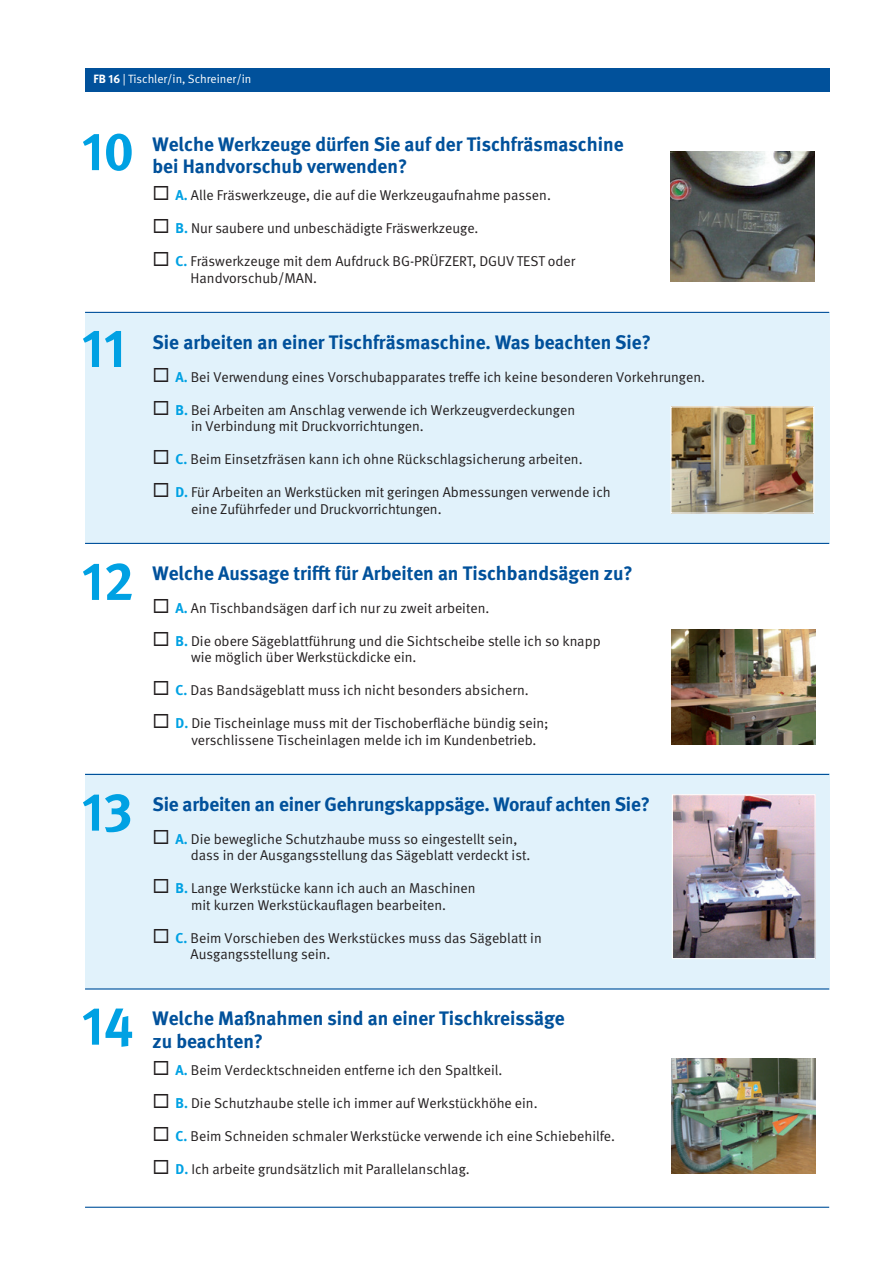
<style>
.page{position:relative;width:893px;height:1263px;background:#fff}
.page>*{position:absolute;margin:0;border:0;box-sizing:border-box;transform-origin:0 0}
.t1{font:700 54px "DGUV Meta";color:#00a1e3}
.t2{font:700 19.5px/22.5px "DGUV Meta";color:#01519b}
.t3{font:14.25px/16.5px "DGUV Meta";color:#231f20}
.t4{font:12px "DGUV Meta";color:#fff}
.s1{font-weight:700}
.s2{font-weight:700;color:#00a1e3}
</style>
<div class="page">
<div style="left:85px;top:313px;width:744px;height:231px;background:#e1f2fb"></div>
<div style="left:85px;top:773px;width:744px;height:216px;background:#e1f2fb"></div>
<hr style="left:85px;top:312px;width:744px;height:1px;background:#01519b">
<hr style="left:85px;top:543px;width:744px;height:1px;background:#01519b">
<hr style="left:85px;top:774px;width:744px;height:1px;background:#01519b">
<hr style="left:85px;top:988px;width:744px;height:1px;background:#01519b">
<img style="left:672px;top:408px;width:140px;height:104px">
<div style="left:670px;top:406px;width:144px;height:108px;border:1px solid #fff"></div>
<img style="left:671px;top:151px;width:144px;height:131px">
<img style="left:674px;top:796px;width:140px;height:161px">
<div style="left:672px;top:794px;width:144px;height:165px;border:1px solid #fff"></div>
<img style="left:672px;top:1059px;width:144px;height:114px">
<img style="left:672px;top:630px;width:144px;height:114px">
<div style="left:85px;top:68px;width:744px;height:23px;background:#01519b"></div>
<hr style="left:85px;top:1207px;width:744px;height:1px;background:#01519b">
<p class="t4" style="left:94px;top:72px;width:159px"><span class="s1">FB 16</span> | Tischler/in, Schreiner/in</p>
<h1 class="t1" style="left:82px;top:119px;width:54px">10</h1>
<h2 class="t2" style="left:153px;top:133px;width:472px">Welche Werkzeuge dürfen Sie auf der Tischfräsmaschine bei Handvorschub verwenden?</h2>
<p class="t3" style="left:153px;top:187px;width:400px">◻ <span class="s2">A.</span> Alle Fräswerkzeuge, die auf die Werkzeugaufnahme passen.</p>
<p class="t3" style="left:153px;top:220px;width:327px">◻ <span class="s2">B.</span> Nur saubere und unbeschädigte Fräswerkzeuge.</p>
<p class="t3" style="left:191px;top:253px;width:386px;text-indent:-38px">◻ <span class="s2">C.</span> Fräswerkzeuge mit dem Aufdruck BG-PRÜFZERT, DGUV TEST oder<br>Handvorschub/MAN.</p>
<h1 class="t1" style="left:82px;top:316px;width:46px">11</h1>
<h2 class="t2" style="left:153px;top:331px;width:500px">Sie arbeiten an einer Tischfräsmaschine. Was beachten Sie?</h2>
<p class="t3" style="left:153px;top:369px;width:554px">◻ <span class="s2">A.</span> Bei Verwendung eines Vorschubapparates treffe ich keine besonderen Vorkehrungen.</p>
<p class="t3" style="left:191px;top:402px;width:386px;text-indent:-38px">◻ <span class="s2">B.</span> Bei Arbeiten am Anschlag verwende ich Werkzeugverdeckungen in Verbindung mit Druckvorrichtungen.</p>
<p class="t3" style="left:153px;top:451px;width:432px">◻ <span class="s2">C.</span> Beim Einsetzfräsen kann ich ohne Rückschlagsicherung arbeiten.</p>
<p class="t3" style="left:191px;top:484px;width:421px;text-indent:-39px">◻ <span class="s2">D.</span> Für Arbeiten an Werkstücken mit geringen Abmessungen verwende ich eine Zuführfeder und Druckvorrichtungen.</p>
<h1 class="t1" style="left:82px;top:549px;width:54px">12</h1>
<h2 class="t2" style="left:153px;top:562px;width:482px">Welche Aussage trifft für Arbeiten an Tischbandsägen zu?</h2>
<p class="t3" style="left:153px;top:600px;width:338px">◻ <span class="s2">A.</span> An Tischbandsägen darf ich nur zu zweit arbeiten.</p>
<p class="t3" style="left:191px;top:633px;width:411px;text-indent:-39px">◻ <span class="s2">B.</span> Die obere Sägeblattführung und die Sichtscheibe stelle ich so knapp wie möglich über Werkstückdicke ein.</p>
<p class="t3" style="left:153px;top:682px;width:378px">◻ <span class="s2">C.</span> Das Bandsägeblatt muss ich nicht besonders absichern.</p>
<p class="t3" style="left:191px;top:715px;width:359px;text-indent:-39px">◻ <span class="s2">D.</span> Die Tischeinlage muss mit der Tischoberfläche bündig sein; verschlissene Tischeinlagen melde ich im Kundenbetrieb.</p>
<h1 class="t1" style="left:82px;top:780px;width:52px">13</h1>
<h2 class="t2" style="left:153px;top:793px;width:499px">Sie arbeiten an einer Gehrungskappsäge. Worauf achten Sie?</h2>
<p class="t3" style="left:191px;top:831px;width:341px;text-indent:-38px">◻ <span class="s2">A.</span> Die bewegliche Schutzhaube muss so eingestellt sein, dass in der Ausgangsstellung das Sägeblatt verdeckt ist.</p>
<p class="t3" style="left:191px;top:880px;width:286px;text-indent:-39px">◻ <span class="s2">B.</span> Lange Werkstücke kann ich auch an Maschinen mit kurzen Werkstückauflagen bearbeiten.</p>
<p class="t3" style="left:191px;top:930px;width:353px;text-indent:-38px">◻ <span class="s2">C.</span> Beim Vorschieben des Werkstückes muss das Sägeblatt in<br>Ausgangsstellung sein.</p>
<h1 class="t1" style="left:82px;top:994px;width:53px">14</h1>
<h2 class="t2" style="left:153px;top:1008px;width:414px">Welche Maßnahmen sind an einer Tischkreissäge zu beachten?</h2>
<p class="t3" style="left:153px;top:1062px;width:351px">◻ <span class="s2">A.</span> Beim Verdecktschneiden entferne ich den Spaltkeil.</p>
<p class="t3" style="left:153px;top:1095px;width:387px">◻ <span class="s2">B.</span> Die Schutzhaube stelle ich immer auf Werkstückhöhe ein.</p>
<p class="t3" style="left:153px;top:1128px;width:464px">◻ <span class="s2">C.</span> Beim Schneiden schmaler Werkstücke verwende ich eine Schiebehilfe.</p>
<p class="t3" style="left:153px;top:1161px;width:319px">◻ <span class="s2">D.</span> Ich arbeite grundsätzlich mit Parallelanschlag.</p>
</div>
